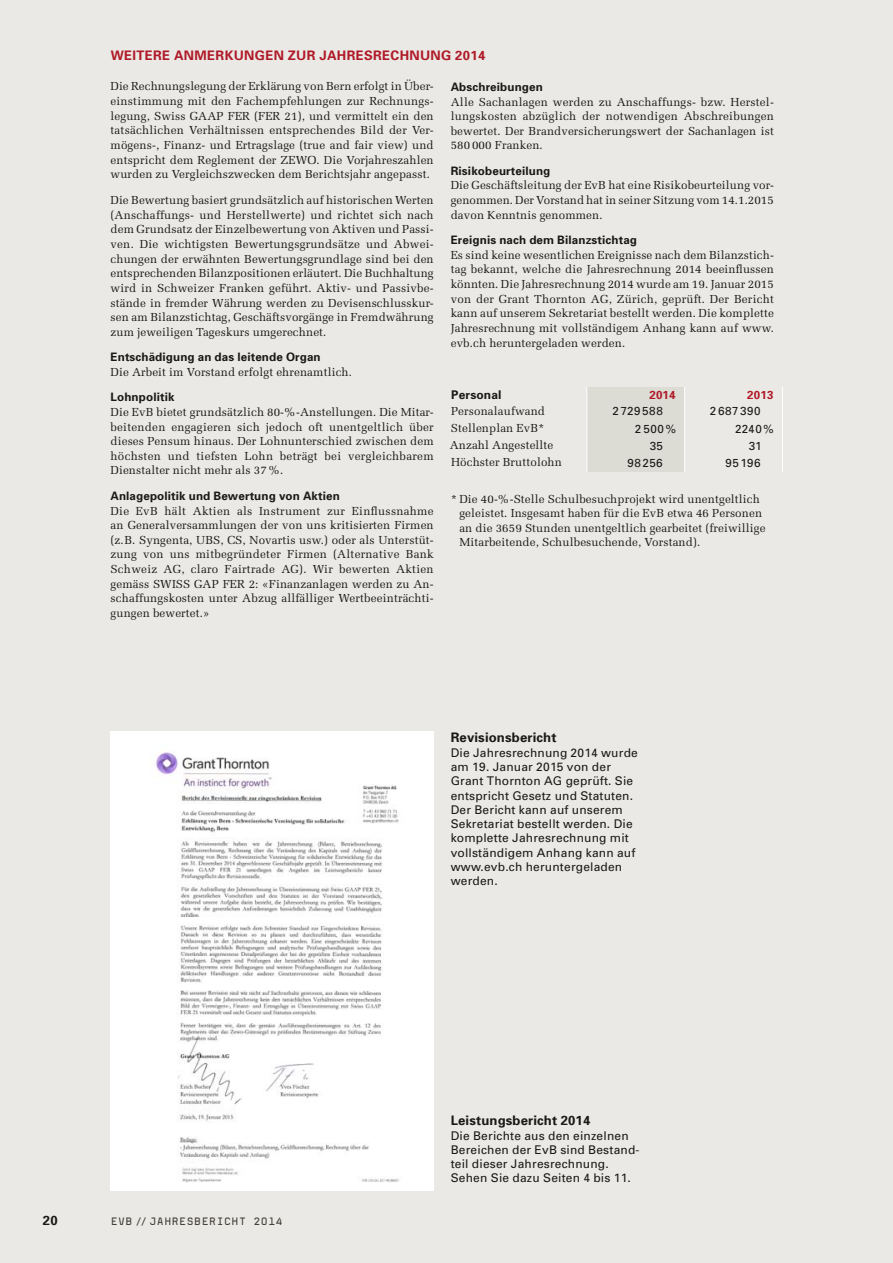
<style>
.page{position:relative;width:893px;height:1263px;background:#eae9e5}
.page>*{position:absolute;margin:0;border:0;box-sizing:border-box;transform-origin:0 0}
.t1{font:700 13.2px "Univers";letter-spacing:.025em;color:#b01928}
.t2{font:700 13.2px "Univers";letter-spacing:.01em;color:#1b1917}
.t3{font:12px/14.2px "Univers";letter-spacing:.015em;color:#1b1917}
.t4{font:700 12px "Univers";letter-spacing:.01em;color:#1b1917}
.t5{font:11.7px/14.7px "Melior";letter-spacing:.01em;color:#1b1917;text-align:justify}
.t6{font:700 11.7px "Univers";letter-spacing:.01em;color:#1b1917}
.t7{font:11.7px "Univers";letter-spacing:.04em;color:#1b1917}
.t8{font:700 11.7px "Univers";letter-spacing:.015em;color:#b01928}
.t9{font:700 10.5px "Mono";letter-spacing:.05em;color:#444138}
.s1{font-size:9.9px}
</style>
<div class="page">
<div style="left:586px;top:387px;width:99px;height:85px;background:#dcdbd4"></div>
<svg style="left:782px;top:387px;width:1px;height:85px"></svg>
<img style="left:111px;top:731px;width:323px;height:459px">
<p class="t1" style="left:111px;top:50px;width:376px">WEITERE ANMERKUNGEN ZUR JAHRESRECHNUNG 2014</p>
<p class="t5" style="left:111px;top:80px;width:325px">Die Rechnungslegung der Erklärung von Bern erfolgt in Über&shy;einstimmung mit den Fachempfehlungen zur Rechnungs&shy;legung, Swiss GAAP FER (FER 21), und vermittelt ein den tatsächlichen Verhältnissen entsprechendes Bild der Ver&shy;mögens-, Finanz- und Ertragslage (true and fair view) und entspricht dem Reglement der ZEWO. Die Vorjahreszahlen wurden zu Vergleichszwecken dem Berichtsjahr angepasst.</p>
<p class="t5" style="left:111px;top:194px;width:325px">Die Bewertung basiert grundsätzlich auf historischen Werten (Anschaffungs- und Herstellwerte) und richtet sich nach dem Grundsatz der Einzelbewertung von Aktiven und Passi&shy;ven. Die wichtigsten Bewertungsgrundsätze und Abwei&shy;chungen der erwähnten Bewertungsgrundlage sind bei den entsprechenden Bilanzpositionen erläutert. Die Buchhaltung wird in Schweizer Franken geführt. Aktiv- und Passivbe&shy;stände in fremder Währung werden zu Devisenschlusskur&shy;sen am Bilanzstichtag, Geschäftsvorgänge in Fremdwährung zum jeweiligen Tageskurs umgerechnet.</p>
<p class="t6" style="left:111px;top:353px;width:212px">Entschädigung an das leitende Organ</p>
<p class="t5" style="left:111px;top:366px;width:243px">Die Arbeit im Vorstand erfolgt ehrenamtlich.</p>
<p class="t6" style="left:111px;top:393px;width:65px">Lohnpolitik</p>
<p class="t5" style="left:111px;top:406px;width:325px">Die EvB bietet grundsätzlich 80-%-Anstellungen. Die Mitar&shy;beitenden engagieren sich jedoch oft unentgeltlich über dieses Pensum hinaus. Der Lohnunterschied zwischen dem höchsten und tiefsten Lohn beträgt bei vergleichbarem Dienstalter nicht mehr als 37 %.</p>
<p class="t6" style="left:111px;top:491px;width:231px">Anlagepolitik und Bewertung von Aktien</p>
<p class="t5" style="left:111px;top:504px;width:325px">Die EvB hält Aktien als Instrument zur Einflussnahme an Generalversammlungen der von uns kritisierten Firmen (z. B. Syngenta, UBS, CS, Novartis usw.) oder als Unterstüt&shy;zung von uns mitbegründeter Firmen (Alternative Bank Schweiz AG, claro Fairtrade AG). Wir bewerten Aktien gemäss SWISS GAP FER 2: «Finanzanlagen werden zu An - schaffungskosten unter Abzug allfälliger Wertbeeinträchti&shy;gungen bewertet.»</p>
<p class="t6" style="left:451px;top:82px;width:94px">Abschreibungen</p>
<p class="t5" style="left:451px;top:95px;width:325px">Alle Sachanlagen werden zu Anschaffungs- bzw. Herstel&shy;lungskosten abzüglich der notwendigen Abschreibungen bewertet. Der Brandversicherungswert der Sachanlagen ist 580 000 Franken.</p>
<p class="t6" style="left:451px;top:166px;width:101px">Risikobeurteilung</p>
<p class="t5" style="left:451px;top:179px;width:325px">Die Geschäftsleitung der EvB hat eine Risikobeurteilung vor&shy;genommen. Der Vorstand hat in seiner Sitzung vom 14.1.2015 davon Kenntnis genommen.</p>
<p class="t6" style="left:451px;top:236px;width:188px">Ereignis nach dem Bilanzstichtag</p>
<p class="t5" style="left:451px;top:249px;width:325px">Es sind keine wesentlichen Ereignisse nach dem Bilanzstich&shy;tag bekannt, welche die Jahresrechnung 2014 beeinflussen könnten. Die Jahresrechnung 2014 wurde am 19. Januar 2015 von der Grant Thornton AG, Zürich, geprüft. Der Bericht kann auf unserem Sekretariat bestellt werden. Die komplette Jahresrechnung mit vollständigem Anhang kann auf www. evb.ch heruntergeladen werden.</p>
<p class="t4" style="left:451px;top:390px;width:52px">Personal</p>
<p class="t8" style="left:649px;top:390px;width:28px">2014</p>
<p class="t8" style="left:747px;top:390px;width:28px">2013</p>
<p class="t5" style="left:451px;top:405px;width:95px">Personalaufwand</p>
<p class="t7" style="left:613px;top:407px;width:52px">2 729 588</p>
<p class="t7" style="left:710px;top:407px;width:52px">2 687 390</p>
<p class="t5" style="left:451px;top:422px;width:95px">Stellenplan EvB*</p>
<p class="t7" style="left:635px;top:424px;width:43px">2 500 %</p>
<p class="t7" style="left:735px;top:424px;width:40px">2240 %</p>
<p class="t5" style="left:450px;top:439px;width:105px">Anzahl Angestellte</p>
<p class="t7" style="left:650px;top:441px;width:15px">35</p>
<p class="t7" style="left:749px;top:441px;width:14px">31</p>
<p class="t5" style="left:451px;top:456px;width:112px">Höchster Bruttolohn</p>
<p class="t7" style="left:627px;top:458px;width:37px">98 256</p>
<p class="t7" style="left:725px;top:458px;width:37px">95 196</p>
<p class="t5" style="left:459px;top:492px;width:308px;text-align:left;text-indent:-9px">* Die 40-%-Stelle Schulbesuchprojekt wird unentgeltlich geleistet. Insgesamt haben für die EvB etwa 46 Personen an die 3659 Stunden unentgeltlich gearbeitet (freiwillige Mitarbeitende, Schulbesuchende, Vorstand).</p>
<p class="t2" style="left:451px;top:732px;width:107px">Revisionsbericht</p>
<p class="t3" style="left:451px;top:747px;width:189px">Die Jahresrechnung 2014 wurde am 19. Januar 2015 von der<br>Grant Thornton AG ge prüft. Sie entspricht Gesetz und Statuten.<br>Der Bericht kann auf unserem<br>Sekretariat bestellt werden. Die komplette Jahresrechnung mit vollständigem Anhang kann auf www.evb.ch heruntergeladen werden.</p>
<p class="t2" style="left:43px;top:1215px;width:16px">20</p>
<p class="t9" style="left:111px;top:1217px;width:174px">EVB <span class="s1">//</span> JAHRESBERICHT 2014</p>
<p class="t2" style="left:451px;top:1115px;width:141px">Leistungsbericht 2014</p>
<p class="t3" style="left:451px;top:1129px;width:190px">Die Berichte aus den einzelnen<br>Bereichen der EvB sind Bestand&shy;teil dieser Jahresrechnung.<br>Sehen Sie dazu Seiten 4 bis 11.</p>
</div>
